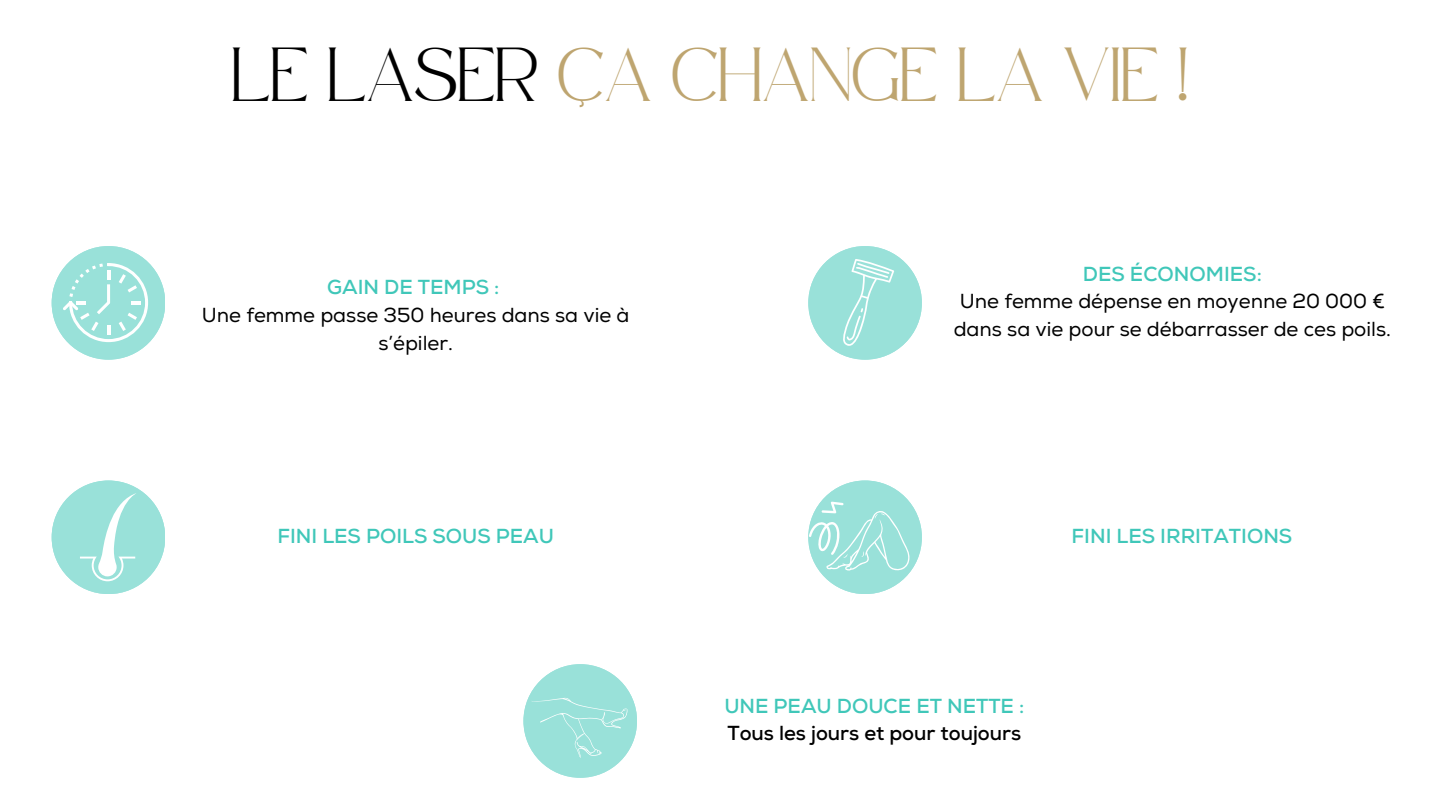
<style>
.page{position:relative;width:1440px;height:810px;background:#fff}
.page>*{position:absolute;margin:0;border:0;box-sizing:border-box;transform-origin:0 0}
.t1{font:37.3px "Safira March";color:#bea570}
.t2{font:20.3px/27.8px "Nexa";color:#000;text-align:center}
.t3{font:700 20.3px "Nexa";color:#40c7b9}
.t4{font:700 20.3px/27.8px "Nexa";color:#000}
.s1{color:#000}
.s2{color:#40c7b9}
</style>
<div class="page">
<svg style="left:808px;top:246px;width:114px;height:113px"></svg>
<svg style="left:52px;top:480px;width:113px;height:114px"></svg>
<svg style="left:52px;top:246px;width:113px;height:113px"></svg>
<svg style="left:523px;top:664px;width:114px;height:113px"></svg>
<svg style="left:808px;top:480px;width:114px;height:114px"></svg>
<h1 class="t1" style="left:232px;top:66px;width:958px"><span class="s1">LE LASER</span> ÇA CHANGE LA VIE !</h1>
<p class="t3" style="left:327px;top:275px;width:174px">GAIN DE TEMPS :</p>
<p class="t2" style="left:202px;top:302px;width:429px">Une femme passe 350 heures dans sa vie à s’épiler.</p>
<p class="t3" style="left:277px;top:524px;width:278px">FINI LES POILS SOUS PEAU</p>
<p class="t3" style="left:1083px;top:262px;width:180px">DES ÉCONOMIES:</p>
<p class="t2" style="left:954px;top:288px;width:439px">Une femme dépense en moyenne 20 000 € dans sa vie pour se débarrasser de ces poils.</p>
<p class="t3" style="left:1072px;top:524px;width:222px">FINI LES IRRITATIONS</p>
<p class="t4" style="left:724px;top:692px;width:301px"><span class="s2">UNE PEAU DOUCE ET NETTE :<br></span>Tous les jours et pour toujours</p>
</div>
